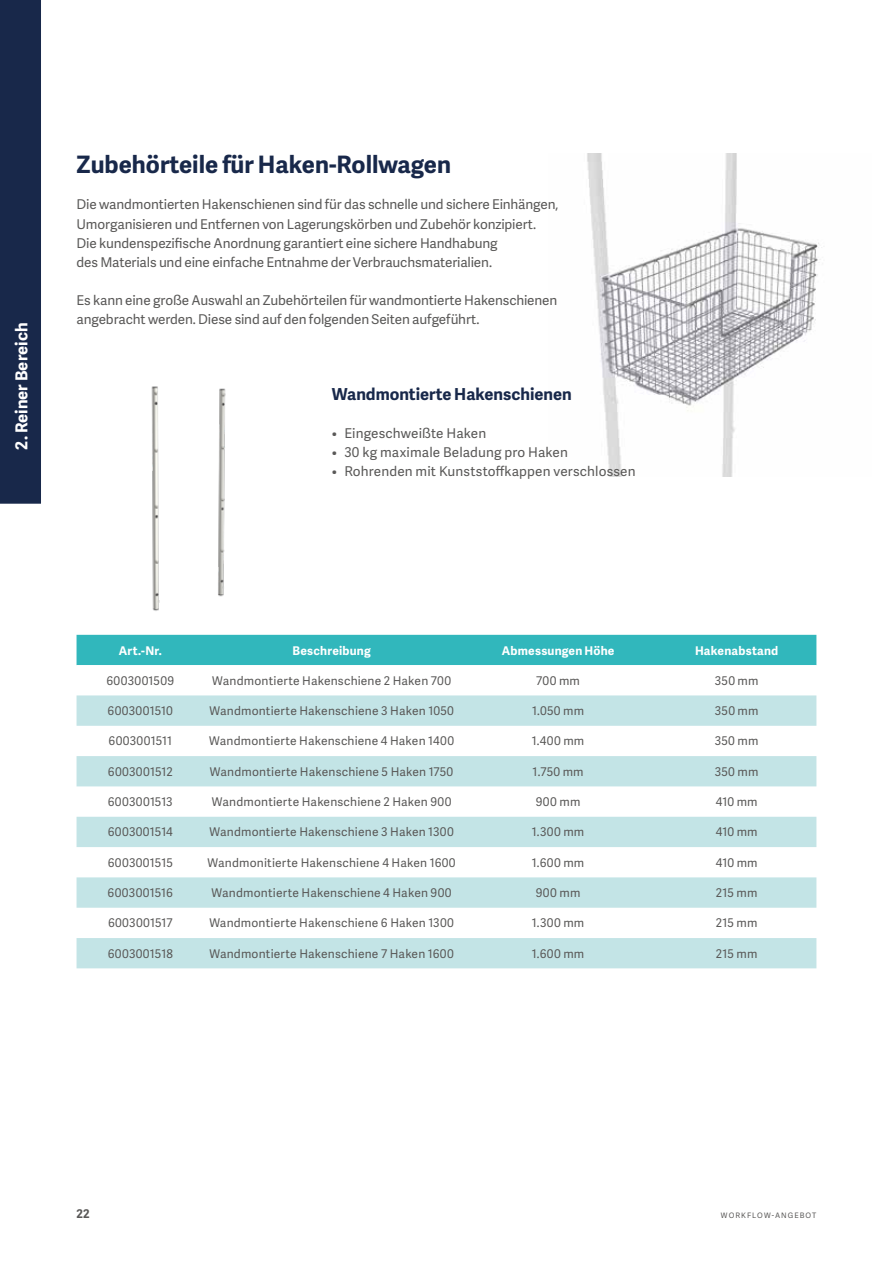
<style>
.page{position:relative;width:893px;height:1263px;background:#fff}
.page>*{position:absolute;margin:0;border:0;box-sizing:border-box;transform-origin:0 0}
.t1{font:700 24px "Adelle Sans";color:#18284a}
.t2{font:700 16.5px "Adelle Sans";color:#18284a}
.t3{font:700 16.5px "Adelle Sans";letter-spacing:.005em;color:#fff}
.t4{font:13.5px/19.2px "Adelle Sans";letter-spacing:-.01em;color:#595857}
.t5{font:13.5px "Adelle Sans";letter-spacing:.01em;color:#595857}
.t6{font:12px "Adelle Sans";letter-spacing:.015em;color:#595857}
.t7{font:700 12px "Adelle Sans";letter-spacing:.015em;color:#fff}
.t8{font:700 12px "Adelle Sans";color:#595857}
.t9{font:7.5px "Adelle Sans";letter-spacing:.14em;color:#595857}
</style>
<div class="page">
<div style="left:0;top:0;width:41px;height:504px;background:#18284a"></div>
<img style="left:587px;top:153px;width:235px;height:323px">
<img style="left:26px;top:337px;width:325px;height:325px">
<div style="left:77px;top:635px;width:739px;height:30px;background:#31b7bc"></div>
<svg style="left:77px;top:695px;width:739px;height:273px;fill:#c3e4e6"></svg>
<h2 class="t3" style="left:10px;top:450px;width:129px;rotate:-90deg">2. Reiner Bereich</h2>
<h1 class="t1" style="left:77px;top:147px;width:376px">Zubehörteile für Haken-Rollwagen</h1>
<p class="t4" style="left:77px;top:195px;width:483px">Die wandmontierten Hakenschienen sind für das schnelle und sichere Einhängen, Umorganisieren und Entfernen von Lagerungskörben und Zubehör konzipiert.<br>Die kundenspezifische Anordnung garantiert eine sichere Handhabung<br>des Materials und eine einfache Entnahme der Verbrauchsmaterialien.</p>
<p class="t4" style="left:77px;top:290px;width:482px">Es kann eine große Auswahl an Zubehörteilen für wandmontierte Hakenschienen angebracht werden. Diese sind auf den folgenden Seiten aufgeführt.</p>
<h2 class="t2" style="left:332px;top:382px;width:242px">Wandmontierte Hakenschienen</h2>
<p class="t5" style="left:332px;top:423px;width:156px">• Eingeschweißte Haken</p>
<p class="t5" style="left:332px;top:442px;width:238px">• 30 kg maximale Beladung pro Haken</p>
<p class="t5" style="left:332px;top:462px;width:305px">• Rohrenden mit Kunststoffkappen verschlossen</p>
<p class="t7" style="left:119px;top:641px;width:45px">Art.-Nr.</p>
<p class="t7" style="left:293px;top:641px;width:80px">Beschreibung</p>
<p class="t7" style="left:502px;top:641px;width:114px">Abmessungen Höhe</p>
<p class="t7" style="left:695px;top:641px;width:85px">Hakenabstand</p>
<p class="t6" style="left:106px;top:672px;width:69px">6003001509</p>
<p class="t6" style="left:212px;top:672px;width:240px">Wandmontierte Hakenschiene 2 Haken 700</p>
<p class="t6" style="left:536px;top:672px;width:45px">700 mm</p>
<p class="t6" style="left:715px;top:672px;width:45px">350 mm</p>
<p class="t6" style="left:108px;top:702px;width:67px">6003001510</p>
<p class="t6" style="left:209px;top:702px;width:246px">Wandmontierte Hakenschiene 3 Haken 1050</p>
<p class="t6" style="left:532px;top:702px;width:54px">1.050 mm</p>
<p class="t6" style="left:715px;top:702px;width:45px">350 mm</p>
<p class="t6" style="left:109px;top:733px;width:65px">6003001511</p>
<p class="t6" style="left:209px;top:733px;width:246px">Wandmontierte Hakenschiene 4 Haken 1400</p>
<p class="t6" style="left:532px;top:733px;width:54px">1.400 mm</p>
<p class="t6" style="left:715px;top:733px;width:45px">350 mm</p>
<p class="t6" style="left:108px;top:763px;width:66px">6003001512</p>
<p class="t6" style="left:210px;top:763px;width:245px">Wandmontierte Hakenschiene 5 Haken 1750</p>
<p class="t6" style="left:533px;top:763px;width:53px">1.750 mm</p>
<p class="t6" style="left:715px;top:763px;width:45px">350 mm</p>
<p class="t6" style="left:108px;top:793px;width:66px">6003001513</p>
<p class="t6" style="left:212px;top:793px;width:241px">Wandmontierte Hakenschiene 2 Haken 900</p>
<p class="t6" style="left:536px;top:793px;width:46px">900 mm</p>
<p class="t6" style="left:716px;top:793px;width:43px">410 mm</p>
<p class="t6" style="left:108px;top:824px;width:67px">6003001514</p>
<p class="t6" style="left:209px;top:824px;width:246px">Wandmontierte Hakenschiene 3 Haken 1300</p>
<p class="t6" style="left:532px;top:824px;width:54px">1.300 mm</p>
<p class="t6" style="left:716px;top:824px;width:43px">410 mm</p>
<p class="t6" style="left:108px;top:854px;width:67px">6003001515</p>
<p class="t6" style="left:208px;top:854px;width:250px">Wandmonitierte Hakenschiene 4 Haken 1600</p>
<p class="t6" style="left:532px;top:854px;width:54px">1.600 mm</p>
<p class="t6" style="left:716px;top:854px;width:43px">410 mm</p>
<p class="t6" style="left:108px;top:884px;width:67px">6003001516</p>
<p class="t6" style="left:212px;top:884px;width:242px">Wandmontierte Hakenschiene 4 Haken 900</p>
<p class="t6" style="left:536px;top:884px;width:46px">900 mm</p>
<p class="t6" style="left:716px;top:884px;width:43px">215 mm</p>
<p class="t6" style="left:108px;top:915px;width:66px">6003001517</p>
<p class="t6" style="left:209px;top:915px;width:246px">Wandmontierte Hakenschiene 6 Haken 1300</p>
<p class="t6" style="left:532px;top:915px;width:54px">1.300 mm</p>
<p class="t6" style="left:716px;top:915px;width:43px">215 mm</p>
<p class="t6" style="left:108px;top:945px;width:67px">6003001518</p>
<p class="t6" style="left:209px;top:945px;width:246px">Wandmontierte Hakenschiene 7 Haken 1600</p>
<p class="t6" style="left:532px;top:945px;width:54px">1.600 mm</p>
<p class="t6" style="left:716px;top:945px;width:43px">215 mm</p>
<p class="t8" style="left:77px;top:1205px;width:15px">22</p>
<p class="t9" style="left:721px;top:1210px;width:97px">WORKFLOW-ANGEBOT</p>
</div>
